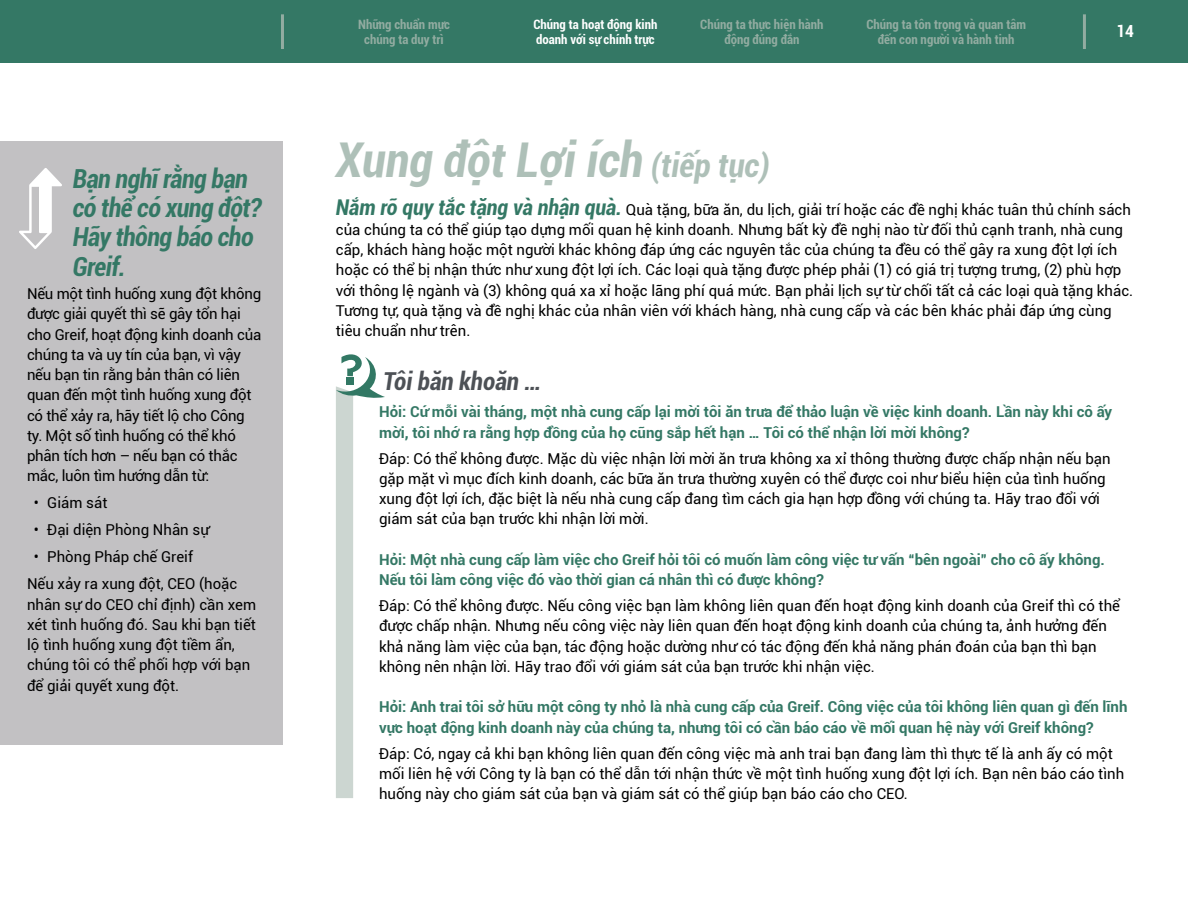
<style>
.page{position:relative;width:1188px;height:918px;background:#fff}
.page>*{position:absolute;margin:0;border:0;box-sizing:border-box;transform-origin:0 0}
.t1{font:italic 700 condensed 48px "Roboto";color:#aec0b8}
.t2{font:italic 700 condensed 26.25px/29.2px "Roboto";letter-spacing:-.02em;color:#347865}
.t3{font:italic 700 condensed 24.75px "Roboto";color:#4d5156}
.t4{font:700 condensed 16.65px "Roboto";color:#fff}
.t5{font:15px/20.2px "Roboto";color:#000}
.t6{font:700 15px/20.2px "Roboto";color:#347865}
.t7{font:700 condensed 12.9px/15.8px "Roboto";color:#92aca1;text-align:center}
.t8{font:700 condensed 12.9px/15.8px "Roboto";color:#fff}
.s1{font-size:33px}
.s2{font-weight:700;font-style:italic;font-stretch:condensed;font-size:21.75px;color:#347865}
</style>
<div class="page">
<div style="left:0;top:0;width:1188px;height:63px;background:#347865"></div>
<hr style="left:1083px;top:14px;width:3px;height:35px;background:#92aca1">
<hr style="left:281px;top:14px;width:3px;height:35px;background:#92aca1">
<div style="left:0;top:141px;width:282px;height:604px;background:#c2c1c3"></div>
<svg style="left:336px;top:354px;width:49px;height:444px"></svg>
<svg style="left:19px;top:168px;width:43px;height:81px"></svg>
<h2 class="t2" style="left:73px;top:163px;width:190px">Bạn nghĩ rằng bạn có thể có xung đột?<br>Hãy thông báo cho<br>Greif.</h2>
<p class="t5" style="left:27px;top:283px;width:236px">Nếu một tình huống xung đột không được giải quyết thì sẽ gây tổn hại cho Greif, hoạt động kinh doanh của chúng ta và uy tín của bạn, vì vậy nếu bạn tin rằng bản thân có liên quan đến một tình huống xung đột có thể xảy ra, hãy tiết lộ cho Công ty. Một số tình huống có thể khó phân tích hơn – nếu bạn có thắc mắc, luôn tìm hướng dẫn từ:</p>
<p class="t5" style="left:34px;top:492px;width:75px">• Giám sát</p>
<p class="t5" style="left:34px;top:519px;width:177px">• Đại diện Phòng Nhân sự</p>
<p class="t5" style="left:27px;top:543px;width:212px;line-height:27px;text-indent:7px">• Phòng Pháp chế Greif<br>Nếu xảy ra xung đột, CEO (hoặc</p>
<p class="t5" style="left:27px;top:594px;width:231px">nhân sự do CEO chỉ định) cần xem xét tình huống đó. Sau khi bạn tiết lộ tình huống xung đột tiềm ẩn, chúng tôi có thể phối hợp với bạn để giải quyết xung đột.</p>
<p class="t7" style="left:358px;top:16px;width:93px">Những chuẩn mực chúng ta duy trì</p>
<p class="t8" style="left:533px;top:16px;width:126px">Chúng ta hoạt động kinh doanh với sự chính trực</p>
<p class="t7" style="left:700px;top:16px;width:125px">Chúng ta thực hiện hành động đúng đắn</p>
<p class="t7" style="left:866px;top:16px;width:161px">Chúng ta tôn trọng và quan tâm đến con người và hành tinh</p>
<p class="t4" style="left:1116px;top:19px;width:19px">14</p>
<h1 class="t1" style="left:336px;top:127px;width:435px">Xung đột Lợi ích <span class="s1">(tiếp tục)</span></h1>
<p class="t5" style="left:336px;top:199px;width:799px"><span class="s2">Nắm rõ quy tắc tặng và nhận quà.</span> Quà tặng, bữa ăn, du lịch, giải trí hoặc các đề nghị khác tuân thủ chính sách của chúng ta có thể giúp tạo dựng mối quan hệ kinh doanh. Nhưng bất kỳ đề nghị nào từ đối thủ cạnh tranh, nhà cung cấp, khách hàng hoặc một người khác không đáp ứng các nguyên tắc của chúng ta đều có thể gây ra xung đột lợi ích hoặc có thể bị nhận thức như xung đột lợi ích. Các loại quà tặng được phép phải (1) có giá trị tượng trưng, (2) phù hợp với thông lệ ngành và (3) không quá xa xỉ hoặc lãng phí quá mức. Bạn phải lịch sự từ chối tất cả các loại quà tặng khác.<br>Tương tự, quà tặng và đề nghị khác của nhân viên với khách hàng, nhà cung cấp và các bên khác phải đáp ứng cùng tiêu chuẩn như trên.</p>
<h3 class="t3" style="left:383px;top:364px;width:159px">Tôi băn khoăn …</h3>
<p class="t6" style="left:379px;top:401px;width:735px">Hỏi: Cứ mỗi vài tháng, một nhà cung cấp lại mời tôi ăn trưa để thảo luận về việc kinh doanh. Lần này khi cô ấy mời, tôi nhớ ra rằng hợp đồng của họ cũng sắp hết hạn … Tôi có thể nhận lời mời không?</p>
<p class="t5" style="left:379px;top:448px;width:733px">Đáp: Có thể không được. Mặc dù việc nhận lời mời ăn trưa không xa xỉ thông thường được chấp nhận nếu bạn gặp mặt vì mục đích kinh doanh, các bữa ăn trưa thường xuyên có thể được coi như biểu hiện của tình huống xung đột lợi ích, đặc biệt là nếu nhà cung cấp đang tìm cách gia hạn hợp đồng với chúng ta. Hãy trao đổi với giám sát của bạn trước khi nhận lời mời.</p>
<p class="t6" style="left:379px;top:549px;width:727px">Hỏi: Một nhà cung cấp làm việc cho Greif hỏi tôi có muốn làm công việc tư vấn “bên ngoài” cho cô ấy không.<br>Nếu tôi làm công việc đó vào thời gian cá nhân thì có được không?</p>
<p class="t5" style="left:379px;top:595px;width:742px">Đáp: Có thể không được. Nếu công việc bạn làm không liên quan đến hoạt động kinh doanh của Greif thì có thể được chấp nhận. Nhưng nếu công việc này liên quan đến hoạt động kinh doanh của chúng ta, ảnh hưởng đến khả năng làm việc của bạn, tác động hoặc dường như có tác động đến khả năng phán đoán của bạn thì bạn không nên nhận lời. Hãy trao đổi với giám sát của bạn trước khi nhận việc.</p>
<p class="t6" style="left:379px;top:696px;width:750px">Hỏi: Anh trai tôi sở hữu một công ty nhỏ là nhà cung cấp của Greif. Công việc của tôi không liên quan gì đến lĩnh vực hoạt động kinh doanh này của chúng ta, nhưng tôi có cần báo cáo về mối quan hệ này với Greif không?</p>
<p class="t5" style="left:379px;top:742px;width:747px">Đáp: Có, ngay cả khi bạn không liên quan đến công việc mà anh trai bạn đang làm thì thực tế là anh ấy có một mối liên hệ với Công ty là bạn có thể dẫn tới nhận thức về một tình huống xung đột lợi ích. Bạn nên báo cáo tình huống này cho giám sát của bạn và giám sát có thể giúp bạn báo cáo cho CEO.</p>
</div>
